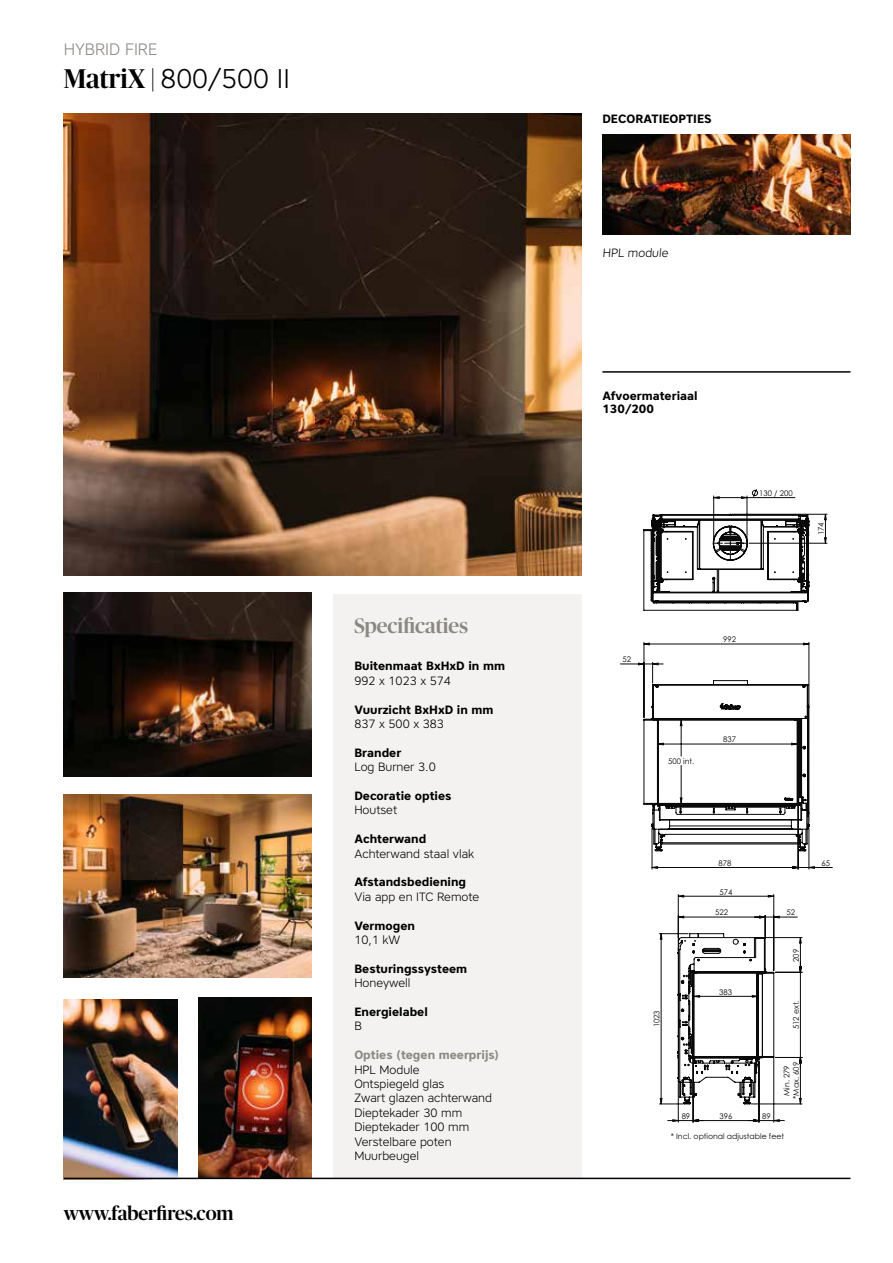
<style>
.page{position:relative;width:893px;height:1263px;background:#fff}
.page>*{position:absolute;margin:0;border:0;box-sizing:border-box;transform-origin:0 0}
.t1{font:300 27px "Core Sans A35";color:#000}
.t2{font:500 21px "Publico Banner";color:#8b8883}
.t3{font:500 19.35px "Publico Banner";color:#000}
.t4{font:300 16.5px "Core Sans A35";color:#8b8883}
.t5{font:300 12px/14.4px "Core Sans A35";color:#000}
.t6{font:700 12px/13.5px "Core Sans A65";color:#000}
.t7{font:700 12px "Core Sans A65";color:#8b8883}
.t8{font:7.8px/9.3px "Century Gothic";color:#090909;text-align:center}
.s1{font-family:"Publico Banner";font-weight:500}
</style>
<div class="page">
<img style="left:602px;top:135px;width:248px;height:99px">
<hr style="left:602px;top:371px;width:248px;height:2px;background:#000">
<div style="left:333px;top:594px;width:248px;height:585px;background:#f3f2f1"></div>
<img style="left:64px;top:114px;width:517px;height:461px">
<img style="left:64px;top:794px;width:248px;height:184px">
<svg style="left:643px;top:489px;width:184px;height:122px"></svg>
<hr style="left:678px;top:894px;width:1px;height:44px;background:#090909">
<hr style="left:773px;top:894px;width:1px;height:77px;background:#090909">
<svg style="left:659px;top:895px;width:143px;height:227px"></svg>
<hr style="left:644px;top:642px;width:1px;height:75px;background:#090909">
<hr style="left:809px;top:642px;width:1px;height:180px;background:#090909">
<svg style="left:620px;top:643px;width:212px;height:226px"></svg>
<img style="left:64px;top:593px;width:248px;height:184px">
<img style="left:199px;top:997px;width:113px;height:180px">
<img style="left:64px;top:999px;width:113px;height:179px">
<hr style="left:64px;top:1178px;width:786px;height:1px;background:#000">
<h3 class="t4" style="left:64px;top:38px;width:95px">HYBRID FIRE</h3>
<h1 class="t1" style="left:64px;top:61px;width:228px"><span class="s1">MatriX |</span> 800/500 II</h1>
<h3 class="t3" style="left:64px;top:1200px;width:171px">www.faberfires.com</h3>
<h2 class="t2" style="left:354px;top:611px;width:115px">Specificaties</h2>
<p class="t6" style="left:354px;top:659px;width:152px">Buitenmaat BxHxD in mm</p>
<p class="t5" style="left:354px;top:673px;width:98px">992 x 1023 x 574</p>
<p class="t6" style="left:354px;top:702px;width:141px">Vuurzicht BxHxD in mm</p>
<p class="t5" style="left:354px;top:716px;width:91px">837 x 500 x 383</p>
<p class="t6" style="left:354px;top:745px;width:48px">Brander</p>
<p class="t5" style="left:354px;top:759px;width:83px">Log Burner 3.0</p>
<p class="t6" style="left:354px;top:789px;width:99px">Decoratie opties</p>
<p class="t5" style="left:354px;top:803px;width:44px">Houtset</p>
<p class="t6" style="left:354px;top:832px;width:73px">Achterwand</p>
<p class="t5" style="left:354px;top:846px;width:121px">Achterwand staal vlak</p>
<p class="t6" style="left:354px;top:875px;width:113px">Afstandsbediening</p>
<p class="t5" style="left:354px;top:889px;width:126px">Via app en ITC Remote</p>
<p class="t6" style="left:354px;top:918px;width:62px">Vermogen</p>
<p class="t5" style="left:354px;top:932px;width:47px">10,1 kW</p>
<p class="t6" style="left:354px;top:961px;width:114px">Besturingssysteem</p>
<p class="t5" style="left:354px;top:975px;width:58px">Honeywell</p>
<p class="t6" style="left:354px;top:1005px;width:75px">Energielabel</p>
<p class="t5" style="left:354px;top:1019px;width:9px">B</p>
<p class="t7" style="left:354px;top:1047px;width:146px">Opties (tegen meerprijs)</p>
<p class="t5" style="left:354px;top:1062px;width:139px">HPL Module<br>Ontspiegeld glas<br>Zwart glazen achterwand<br>Dieptekader 30 mm<br>Dieptekader 100 mm<br>Verstelbare poten<br>Muurbeugel</p>
<p class="t6" style="left:602px;top:111px;width:111px">DECORATIEOPTIES</p>
<p class="t5" style="left:602px;top:245px;width:69px">HPL module</p>
<p class="t6" style="left:602px;top:388px;width:97px">Afvoermateriaal<br>130/200</p>
<p class="t8" style="left:759px;top:488px;width:35px">130 / 200</p>
<p class="t8" style="left:816px;top:535px;width:14px;rotate:-90deg">174</p>
<p class="t8" style="left:623px;top:655px;width:10px">52</p>
<p class="t8" style="left:723px;top:635px;width:14px">992</p>
<p class="t8" style="left:668px;top:756px;width:28px">500 int.</p>
<p class="t8" style="left:723px;top:735px;width:14px">837</p>
<p class="t8" style="left:652px;top:1027px;width:19px;rotate:-90deg">1023</p>
<p class="t8" style="left:719px;top:858px;width:14px">878</p>
<p class="t8" style="left:822px;top:858px;width:10px">65</p>
<p class="t8" style="left:720px;top:887px;width:14px">574</p>
<p class="t8" style="left:715px;top:908px;width:14px">522</p>
<p class="t8" style="left:786px;top:908px;width:10px">52</p>
<p class="t8" style="left:719px;top:987px;width:14px">383</p>
<p class="t8" style="left:791px;top:962px;width:14px;rotate:-90deg">209</p>
<p class="t8" style="left:791px;top:1029px;width:30px;rotate:-90deg">512 ext.</p>
<p class="t8" style="left:782px;top:1099px;width:38px;rotate:-90deg">Min. 279 *Max. 609</p>
<p class="t8" style="left:682px;top:1111px;width:10px">89</p>
<p class="t8" style="left:720px;top:1111px;width:14px">396</p>
<p class="t8" style="left:762px;top:1111px;width:10px">89</p>
<p class="t8" style="left:671px;top:1132px;width:115px">* Incl. optional adjustable feet</p>
</div>
